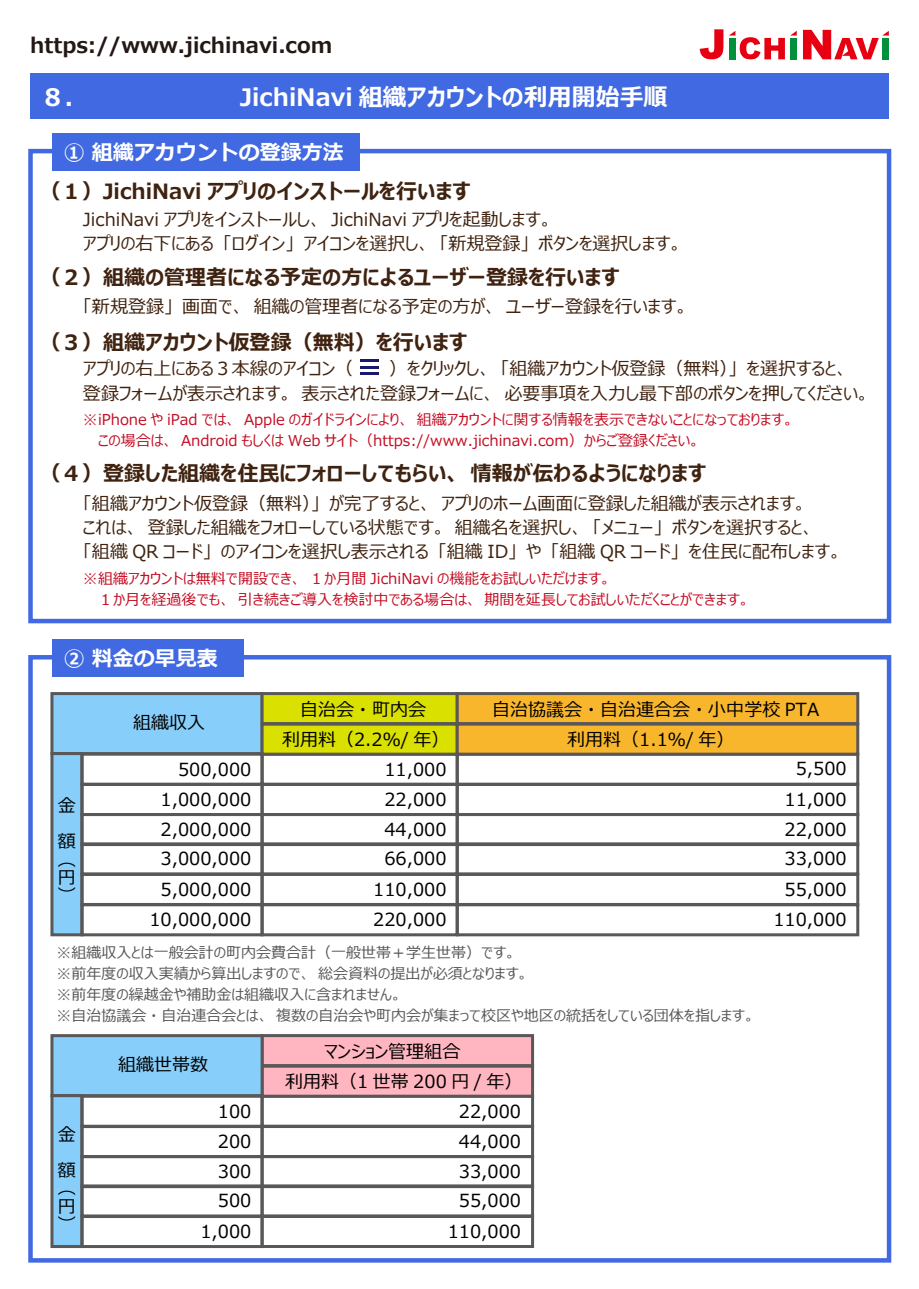
<style>
.page{position:relative;width:919px;height:1289px;background:#fff}
.page>*{position:absolute;margin:0;border:0;box-sizing:border-box;transform-origin:0 0}
.t1{font:700 24px "Meiryo UI";color:#fff}
.t2{font:700 21px "Meiryo UI";color:#3f220f}
.t3{font:700 21px "Meiryo UI";color:#231815}
.t4{font:700 21px "Meiryo";color:#fff}
.t5{font:18px/30.2px "Meiryo UI";color:#000;text-align:right}
.t6{font:18px/24px "Meiryo UI";color:#3f220f}
.t7{font:18px/24px "Meiryo UI";color:#40220f}
.t8{font:15px/21px "Meiryo UI";color:#c30d23}
.t9{font:15px/21px "Meiryo UI";color:#595757}
</style>
<div class="page">
<div style="left:790px;top:38px;width:6px;height:21px;background:#00913a"></div>
<svg style="left:803px;top:30px;width:85px;height:29px"></svg>
<svg style="left:790px;top:31px;width:6px;height:5px"></svg>
<svg style="left:699px;top:29px;width:85px;height:30px"></svg>
<div style="left:30px;top:73px;width:858px;height:45px;background:#4169e1"></div>
<div style="left:50px;top:692px;width:213px;height:63px;background:#87cefa;border:3px solid #595757"></div>
<div style="left:50px;top:752px;width:33px;height:184px;background:#87cefa;border:3px solid #595757"></div>
<div style="left:260px;top:692px;width:198px;height:33px;background:#dae000;border:3px solid #595757"></div>
<div style="left:80px;top:752px;width:183px;height:33px;border:3px solid #595757"></div>
<div style="left:28px;top:655px;width:863px;height:607px;border:4px solid #4169e1"></div>
<div style="left:52px;top:639px;width:192px;height:37px;background:#4169e1"></div>
<div style="left:455px;top:692px;width:404px;height:33px;background:#f8b62d;border:3px solid #595757"></div>
<div style="left:80px;top:783px;width:183px;height:33px;border:3px solid #595757"></div>
<div style="left:80px;top:813px;width:183px;height:33px;border:3px solid #595757"></div>
<div style="left:80px;top:842px;width:183px;height:33px;border:3px solid #595757"></div>
<div style="left:260px;top:752px;width:198px;height:33px;border:3px solid #595757"></div>
<div style="left:455px;top:752px;width:404px;height:33px;border:3px solid #595757"></div>
<div style="left:260px;top:783px;width:198px;height:33px;border:3px solid #595757"></div>
<div style="left:455px;top:783px;width:404px;height:33px;border:3px solid #595757"></div>
<div style="left:260px;top:813px;width:198px;height:33px;border:3px solid #595757"></div>
<div style="left:455px;top:813px;width:404px;height:33px;border:3px solid #595757"></div>
<div style="left:260px;top:842px;width:198px;height:33px;border:3px solid #595757"></div>
<div style="left:455px;top:842px;width:404px;height:33px;border:3px solid #595757"></div>
<div style="left:80px;top:873px;width:183px;height:33px;border:3px solid #595757"></div>
<div style="left:80px;top:903px;width:183px;height:33px;border:3px solid #595757"></div>
<div style="left:260px;top:873px;width:198px;height:33px;border:3px solid #595757"></div>
<div style="left:455px;top:873px;width:404px;height:33px;border:3px solid #595757"></div>
<div style="left:260px;top:903px;width:198px;height:33px;border:3px solid #595757"></div>
<div style="left:455px;top:903px;width:404px;height:33px;border:3px solid #595757"></div>
<div style="left:260px;top:722px;width:198px;height:33px;background:#dae000;border:3px solid #595757"></div>
<div style="left:455px;top:722px;width:404px;height:33px;background:#f8b62d;border:3px solid #595757"></div>
<div style="left:260px;top:1034px;width:274px;height:33px;background:#ffb6c1;border:3px solid #595757"></div>
<div style="left:260px;top:1094px;width:274px;height:33px;border:3px solid #595757"></div>
<div style="left:260px;top:1124px;width:274px;height:33px;border:3px solid #595757"></div>
<div style="left:260px;top:1155px;width:274px;height:33px;border:3px solid #595757"></div>
<div style="left:260px;top:1184px;width:274px;height:33px;border:3px solid #595757"></div>
<div style="left:260px;top:1214px;width:274px;height:33px;border:3px solid #595757"></div>
<div style="left:260px;top:1064px;width:274px;height:33px;background:#ffb6c1;border:3px solid #595757"></div>
<div style="left:28px;top:149px;width:863px;height:474px;border:4px solid #4169e1"></div>
<div style="left:52px;top:133px;width:307px;height:37px;background:#4169e1"></div>
<svg style="left:361px;top:366px;width:18px;height:2px"></svg>
<hr style="left:361px;top:359px;width:18px;height:3px;background:#191970">
<hr style="left:361px;top:372px;width:18px;height:3px;background:#191970">
<div style="left:50px;top:1034px;width:213px;height:63px;background:#87cefa;border:3px solid #595757"></div>
<div style="left:50px;top:1094px;width:33px;height:153px;background:#87cefa;border:3px solid #595757"></div>
<div style="left:80px;top:1094px;width:183px;height:33px;border:3px solid #595757"></div>
<div style="left:80px;top:1125px;width:183px;height:33px;border:3px solid #595757"></div>
<div style="left:80px;top:1155px;width:183px;height:33px;border:3px solid #595757"></div>
<div style="left:80px;top:1184px;width:183px;height:33px;border:3px solid #595757"></div>
<div style="left:80px;top:1214px;width:183px;height:33px;border:3px solid #595757"></div>
<p class="t3" style="left:30px;top:31px;width:303px">https://www.jichinavi.com</p>
<p class="t1" style="left:41px;top:80px;width:34px">８.</p>
<p class="t1" style="left:240px;top:80px;width:429px">JichiNavi 組織アカウントの利用開始手順</p>
<p class="t4" style="left:64px;top:137px;width:281px">① 組織アカウントの登録方法</p>
<p class="t2" style="left:40px;top:177px;width:432px">（１）JichiNavi アプリのインストールを行います</p>
<p class="t6" style="left:83px;top:208px;width:601px">JichiNavi アプリをインストールし、 JichiNavi アプリを起動します。<br>アプリの右下にある「ログイン」アイコンを選択し、「新規登録」ボタンを選択します。</p>
<p class="t2" style="left:40px;top:262px;width:581px">（２）組織の管理者になる予定の方によるユーザー登録を行います</p>
<p class="t6" style="left:83px;top:295px;width:607px">「新規登録」画面で、組織の管理者になる予定の方が、ユーザー登録を行います。</p>
<p class="t2" style="left:40px;top:327px;width:428px">（３）組織アカウント仮登録（無料）を行います</p>
<p class="t7" style="left:83px;top:358px;width:788px">アプリの右上にある３本線のアイコン（　　　）をクリックし、「組織アカウント仮登録（無料）」を選択すると、登録フォームが表示されます。表示された登録フォームに、必要事項を入力し最下部のボタンを押してください。</p>
<p class="t8" style="left:83px;top:409px;width:712px">※iPhone や iPad では、 Apple のガイドラインにより、組織アカウントに関する情報を表示できないことになっております。　 この場合は、 Android もしくは Web サイト（https://www.jichinavi.com）からご登録ください。</p>
<p class="t2" style="left:40px;top:458px;width:667px">（４）登録した組織を住民にフォローしてもらい、情報が伝わるようになります</p>
<p class="t6" style="left:83px;top:492px;width:760px">「組織アカウント仮登録（無料）」が完了すると、アプリのホーム画面に登録した組織が表示されます。<br>これは、登録した組織をフォローしている状態です。組織名を選択し、「メニュー」ボタンを選択すると、<br>「組織 QR コード」のアイコンを選択し表示される「組織 ID」や「組織 QR コード」を住民に配布します。</p>
<p class="t8" style="left:83px;top:569px;width:668px">※組織アカウントは無料で開設でき、１か月間 JichiNavi の機能をお試しいただけます。<br>　 １か月を経過後でも、引き続きご導入を検討中である場合は、期間を延長してお試しいただくことができます。</p>
<p class="t4" style="left:64px;top:643px;width:155px">② 料金の早見表</p>
<p class="t5" style="left:133px;top:708px;width:73px">組織収入</p>
<p class="t5" style="left:300px;top:695px;width:127px">自治会・町内会</p>
<p class="t5" style="left:492px;top:695px;width:328px">自治協議会・自治連合会・小中学校 PTA</p>
<p class="t5" style="left:282px;top:725px;width:169px">利用料（2.2％/ 年）</p>
<p class="t5" style="left:567px;top:725px;width:169px">利用料（1.1％/ 年）</p>
<p class="t5" style="left:58px;top:788px;width:19px;line-height:36px;text-align:left">金額</p>
<p class="t5" style="left:58px;top:851px;width:19px;line-height:18.1px;text-align:justify">︵円︶</p>
<p class="t5" style="left:149px;top:754px;width:103px">500,000<br>1,000,000<br>2,000,000<br>3,000,000<br>5,000,000<br>10,000,000</p>
<p class="t5" style="left:373px;top:754px;width:75px">11,000<br>22,000<br>44,000<br>66,000<br>110,000<br>220,000</p>
<p class="t5" style="left:773px;top:754px;width:75px">5,500<br>11,000<br>22,000<br>33,000<br>55,000<br>110,000</p>
<p class="t9" style="left:56px;top:942px;width:700px">※組織収入とは一般会計の町内会費合計（一般世帯＋学生世帯）です。<br>※前年度の収入実績から算出しますので、総会資料の提出が必須となります。<br>※前年度の繰越金や補助金は組織収入に含まれません。<br>※自治協議会・自治連合会とは、複数の自治会や町内会が集まって校区や地区の統括をしている団体を指します。</p>
<p class="t5" style="left:58px;top:1117px;width:19px;line-height:36px;text-align:left">金額</p>
<p class="t5" style="left:58px;top:1179px;width:19px;line-height:18.1px;text-align:justify">︵円︶</p>
<p class="t5" style="left:118px;top:1050px;width:91px">組織世帯数</p>
<p class="t5" style="left:200px;top:1096px;width:52px">100<br>200<br>300<br>500<br>1,000</p>
<p class="t5" style="left:285px;top:1036px;width:239px;line-height:30.6px;text-align:left;text-indent:39px">マンション管理組合<br>利用料（1 世帯 200 円 / 年）</p>
<p class="t5" style="left:447px;top:1096px;width:75px">22,000<br>44,000<br>33,000<br>55,000<br>110,000</p>
</div>
